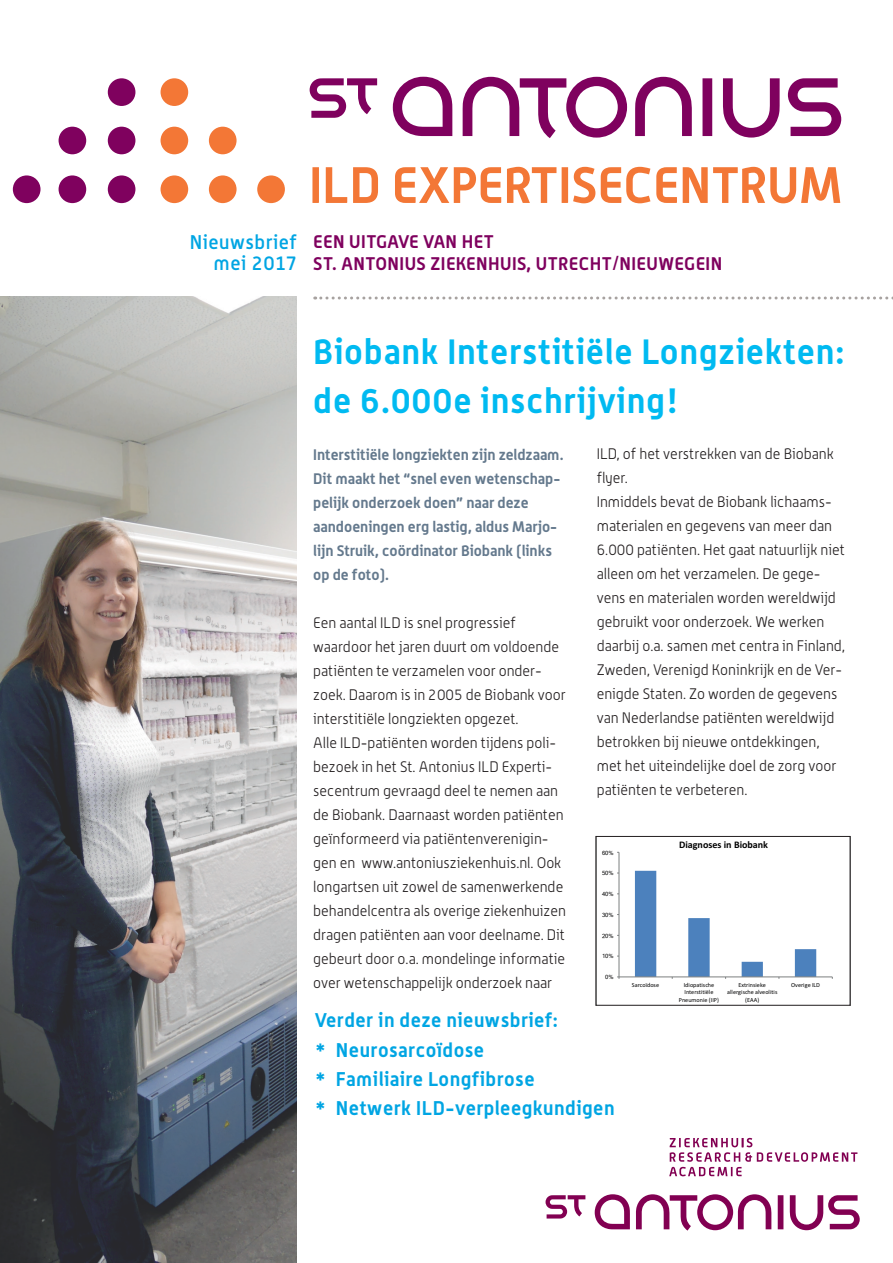
<style>
.page{position:relative;width:893px;height:1263px;background:#fff}
.page>*{position:absolute;margin:0;border:0;box-sizing:border-box;transform-origin:0 0}
.t1{font:700 50.25px "Alwyn";color:#f37736}
.t2{font:700 34.5px/48.8px "Alwyn";letter-spacing:.025em;color:#00baf1}
.t3{font:700 19.5px/29.2px "Alwyn";letter-spacing:.025em;color:#00a5e3}
.t4{font:500 19.5px/21px "Alwyn";letter-spacing:.025em;color:#00a5e3;text-align:right}
.t5{font:700 18px/21.6px "Alwyn";letter-spacing:.025em;color:#7f015e}
.t6{font:300 15px/24px "Alwyn";color:#231f20}
.t7{font:700 15px/24px "Alwyn";color:#64798d}
.t8{font:700 10.05px "Calibri";letter-spacing:-.005em;color:#000001}
.t9{font:6.15px/7.5px "Calibri";color:#000001;text-align:center}
.t10{font:5.7px "Mangal";letter-spacing:-.005em;color:#000001}
</style>
<div class="page">
<img style="left:0;top:296px;width:297px;height:967px">
<div style="left:778px;top:1195px;width:5px;height:34px;background:#820052"></div>
<svg style="left:595px;top:1194px;width:35px;height:35px"></svg>
<svg style="left:790px;top:1195px;width:70px;height:35px"></svg>
<svg style="left:636px;top:1194px;width:135px;height:36px"></svg>
<svg style="left:545px;top:1195px;width:40px;height:23px"></svg>
<svg style="left:669px;top:1138px;width:188px;height:38px"></svg>
<svg style="left:315px;top:296px;width:578px;height:3px"></svg>
<div style="left:702px;top:78px;width:10px;height:58px;background:#7f015e"></div>
<svg style="left:393px;top:77px;width:59px;height:59px"></svg>
<svg style="left:723px;top:78px;width:57px;height:60px"></svg>
<svg style="left:635px;top:77px;width:57px;height:59px"></svg>
<svg style="left:788px;top:78px;width:53px;height:58px"></svg>
<svg style="left:463px;top:77px;width:164px;height:61px"></svg>
<svg style="left:310px;top:78px;width:67px;height:40px"></svg>
<div style="left:108px;top:78px;width:27px;height:28px;background:#7f015e;border-radius:50%"></div>
<div style="left:108px;top:127px;width:27px;height:27px;background:#7f015e;border-radius:50%"></div>
<div style="left:108px;top:175px;width:27px;height:28px;background:#7f015e;border-radius:50%"></div>
<div style="left:161px;top:78px;width:27px;height:28px;background:#f37736;border-radius:50%"></div>
<div style="left:161px;top:127px;width:27px;height:27px;background:#f37736;border-radius:50%"></div>
<div style="left:161px;top:175px;width:27px;height:28px;background:#f37736;border-radius:50%"></div>
<div style="left:209px;top:127px;width:28px;height:27px;background:#f37736;border-radius:50%"></div>
<div style="left:209px;top:175px;width:28px;height:28px;background:#f37736;border-radius:50%"></div>
<div style="left:257px;top:175px;width:28px;height:28px;background:#f37736;border-radius:50%"></div>
<div style="left:59px;top:127px;width:27px;height:27px;background:#7f015e;border-radius:50%"></div>
<div style="left:59px;top:175px;width:27px;height:28px;background:#7f015e;border-radius:50%"></div>
<div style="left:13px;top:175px;width:28px;height:28px;background:#7f015e;border-radius:50%"></div>
<svg style="left:617px;top:851px;width:216px;height:128px"></svg>
<div style="left:596px;top:836px;width:254px;height:169px;border:1px solid #231f20"></div>
<h1 class="t1" style="left:309px;top:154px;width:535px">ILD EXPERTISECENTRUM</h1>
<h3 class="t4" style="left:190px;top:231px;width:109px">Nieuwsbrief mei 2017</h3>
<p class="t5" style="left:313px;top:231px;width:410px">EEN UITGAVE VAN HET<br>ST. ANTONIUS ZIEKENHUIS, UTRECHT/NIEUWEGEIN</p>
<h2 class="t2" style="left:313px;top:327px;width:532px">Biobank Interstitiële Longziekten: de 6.000e inschrijving!</h2>
<p class="t7" style="left:313px;top:442px;width:252px">Interstitiële longziekten zijn zeldzaam.<br>Dit maakt het “snel even wetenschap&shy;pelijk onderzoek doen” naar deze aandoeningen erg lastig, aldus Marjo&shy;lijn Struik, coördinator Biobank (links op de foto).</p>
<p class="t6" style="left:313px;top:611px;width:254px">Een aantal ILD is snel progressief waardoor het jaren duurt om voldoende patiënten te verzamelen voor onder&shy;zoek. Daarom is in 2005 de Biobank voor interstitiële longziekten opgezet.<br>Alle ILD-patiënten worden tijdens poli&shy;bezoek in het St. Antonius ILD Experti&shy;secentrum gevraagd deel te nemen aan de Biobank. Daarnaast worden patiënten geïnformeerd via patiëntenverenigin&shy;gen en www.antoniusziekenhuis.nl. Ook longartsen uit zowel de samenwerkende behandelcentra als overige ziekenhuizen dragen patiënten aan voor deelname. Dit gebeurt door o.a. mondelinge informatie over wetenschappelijk onderzoek naar</p>
<p class="t6" style="left:597px;top:442px;width:250px">ILD, of het verstrekken van de Biobank flyer.<br>Inmiddels bevat de Biobank lichaams&shy;materialen en gegevens van meer dan 6.000 patiënten. Het gaat natuurlijk niet alleen om het verzamelen. De gege&shy;vens en materialen worden wereldwijd gebruikt voor onderzoek. We werken daarbij o.a. samen met centra in Finland, Zweden, Verenigd Koninkrijk en de Ver&shy;enigde Staten. Zo worden de gegevens van Nederlandse patiënten wereldwijd betrokken bij nieuwe ontdekkingen, met het uiteindelijke doel de zorg voor patiënten te verbeteren.</p>
<p class="t10" style="left:602px;top:849px;width:13px">60%</p>
<p class="t10" style="left:602px;top:870px;width:13px">50%</p>
<p class="t10" style="left:602px;top:891px;width:13px">40%</p>
<p class="t10" style="left:602px;top:911px;width:13px">30%</p>
<p class="t10" style="left:602px;top:932px;width:13px">20%</p>
<p class="t10" style="left:602px;top:953px;width:13px">10%</p>
<p class="t10" style="left:605px;top:974px;width:10px">0%</p>
<p class="t8" style="left:679px;top:837px;width:90px">Diagnoses in Biobank</p>
<p class="t9" style="left:632px;top:981px;width:29px">Sarcoïdose</p>
<p class="t9" style="left:679px;top:981px;width:42px">Idiopatische<br>Interstitiële<br>Pneumonie (IIP)</p>
<p class="t9" style="left:727px;top:981px;width:52px">Extrinsieke allergische alveolitis (EAA)</p>
<p class="t9" style="left:791px;top:981px;width:30px">Overige ILD</p>
<h3 class="t3" style="left:315px;top:1005px;width:301px">Verder in deze nieuwsbrief:<br>* Neurosarcoïdose<br>* Familiaire Longfibrose<br>* Netwerk ILD-verpleegkundigen</h3>
</div>
